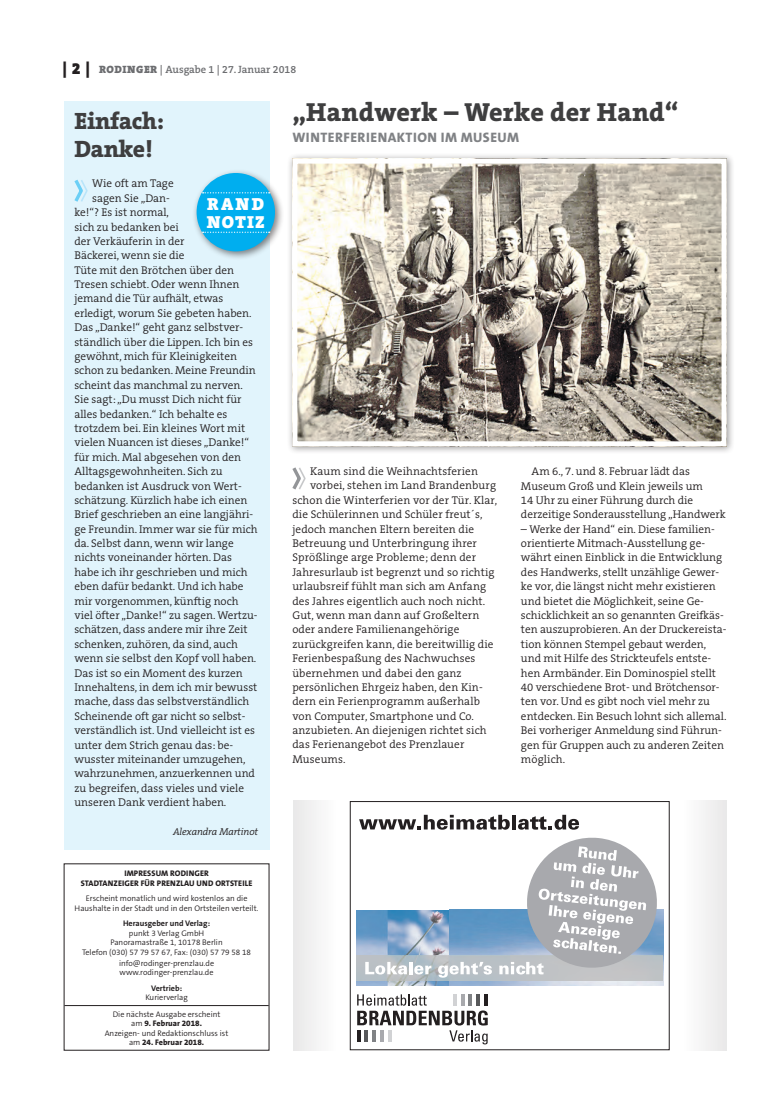
<style>
.page{position:relative;width:762px;height:1117px;background:#fff}
.page>*{position:absolute;margin:0;border:0;box-sizing:border-box;transform-origin:0 0}
.t1{font:800 26.25px "The Serif B W8";letter-spacing:.01em;color:#3e3e3f}
.t2{font:800 23.75px/27.5px "The Serif B W8";letter-spacing:-.01em;color:#3e3e3f}
.t3{font:900 17.5px/17.5px "The Serif B W9";letter-spacing:.065em;color:#fff}
.t4{font:800 13.75px "The Sans B W8";letter-spacing:.035em;color:#808285}
.t5{font:300 11.25px/14.4px "The Serif B W4";color:#231f20}
.t6{font:600 10.62px "The Serif B W6";color:#6c6d70}
.t7{font:italic 300 10px "The Serif B W4";letter-spacing:-.01em;color:#231f20}
.t8{font:300 8.12px/9.4px "The Sans B W4";color:#231f20;text-align:center}
.t9{font:800 8.12px/9.4px "The Sans B W8";letter-spacing:.015em;color:#231f20;text-align:center}
.t10{font:700 8.12px "The Sans B W7";color:#231f20}
.s1{font-family:"The Serif B W9";font-weight:900;font-size:16.25px;color:#231f20}
.s2{font-family:"The Serif B W9";font-weight:900}
.s3{font-family:"The Sans B W4";font-weight:300}
</style>
<div class="page">
<div style="left:64px;top:101px;width:205px;height:747px;background:#e1f4fc"></div>
<div style="left:192px;top:168px;width:92px;height:92px;background:#231f20;opacity:.55"></div>
<div style="left:197px;top:173px;width:78px;height:78px;background:#00aeef;border-radius:50%"></div>
<svg style="left:203px;top:192px;width:67px;height:1px"></svg>
<svg style="left:203px;top:231px;width:67px;height:2px"></svg>
<svg style="left:74px;top:179px;width:14px;height:23px"></svg>
<hr style="left:64px;top:1004px;width:205px;height:1px;background:#231f20">
<div style="left:287px;top:153px;width:447px;height:301px;background:#231f20;opacity:.45"></div>
<img style="left:298px;top:164px;width:422px;height:276px">
<div style="left:292px;top:158px;width:434px;height:288px;border:5px solid #fff"></div>
<svg style="left:292px;top:467px;width:14px;height:23px"></svg>
<div style="left:293px;top:800px;width:43px;height:250px;background:#f3f3f3"></div>
<div style="left:683px;top:800px;width:43px;height:250px;background:#f4f4f4"></div>
<div style="left:350px;top:801px;width:319px;height:248px;border:1px solid #231f20"></div>
<img style="left:357px;top:910px;width:93px;height:75px">
<img style="left:450px;top:909px;width:213px;height:76px">
<img style="left:357px;top:955px;width:306px;height:25px">
<svg style="left:359px;top:814px;width:301px;height:163px"></svg>
<svg style="left:357px;top:994px;width:131px;height:50px"></svg>
<p class="t6" style="left:63px;top:63px;width:235px"><span class="s1">| 2 |</span> <span class="s2">RODINGER</span> | Ausgabe 1 | 27. Januar 2018</p>
<h2 class="t2" style="left:74px;top:107px;width:91px">Einfach:<br>Danke!</h2>
<p class="t5" style="left:92px;top:176px;width:83px">Wie oft am Tage</p>
<p class="t5" style="left:92px;top:191px;width:79px">sagen Sie „Dan-</p>
<p class="t5" style="left:74px;top:205px;width:96px">ke!“? Es ist normal,</p>
<p class="t5" style="left:74px;top:219px;width:106px">sich zu bedanken bei</p>
<p class="t5" style="left:74px;top:234px;width:112px">der Verkäuferin in der</p>
<p class="t5" style="left:74px;top:248px;width:112px">Bäckerei, wenn sie die</p>
<p class="t5" style="left:74px;top:263px;width:161px">Tüte mit den Brötchen über den</p>
<p class="t5" style="left:74px;top:277px;width:166px">Tresen schiebt. Oder wenn Ihnen</p>
<p class="t5" style="left:74px;top:291px;width:151px">jemand die Tür aufhält, etwas</p>
<p class="t5" style="left:74px;top:306px;width:179px">erledigt, worum Sie gebeten haben.</p>
<p class="t5" style="left:74px;top:320px;width:170px">Das „Danke!“ geht ganz selbstver-</p>
<p class="t5" style="left:74px;top:334px;width:180px">ständlich über die Lippen. Ich bin es</p>
<p class="t5" style="left:74px;top:349px;width:164px">gewöhnt, mich für Kleinigkeiten</p>
<p class="t5" style="left:74px;top:363px;width:183px">schon zu bedanken. Meine Freundin</p>
<p class="t5" style="left:74px;top:378px;width:170px">scheint das manchmal zu nerven.</p>
<p class="t5" style="left:74px;top:392px;width:169px">Sie sagt: „Du musst Dich nicht für</p>
<p class="t5" style="left:74px;top:406px;width:154px">alles bedanken.“ Ich behalte es</p>
<p class="t5" style="left:74px;top:421px;width:172px">trotzdem bei. Ein kleines Wort mit</p>
<p class="t5" style="left:74px;top:435px;width:176px">vielen Nuancen ist dieses „Danke!“</p>
<p class="t5" style="left:74px;top:449px;width:168px">für mich. Mal abgesehen von den</p>
<p class="t5" style="left:74px;top:464px;width:150px">Alltagsgewohnheiten. Sich zu</p>
<p class="t5" style="left:74px;top:478px;width:169px">bedanken ist Ausdruck von Wert-</p>
<p class="t5" style="left:74px;top:493px;width:174px">schätzung. Kürzlich habe ich einen</p>
<p class="t5" style="left:74px;top:507px;width:180px">Brief geschrieben an eine langjähri-</p>
<p class="t5" style="left:74px;top:521px;width:185px">ge Freundin. Immer war sie für mich</p>
<p class="t5" style="left:74px;top:536px;width:161px">da. Selbst dann, wenn wir lange</p>
<p class="t5" style="left:74px;top:550px;width:159px">nichts voneinander hörten. Das</p>
<p class="t5" style="left:74px;top:564px;width:175px">habe ich ihr geschrieben und mich</p>
<p class="t5" style="left:74px;top:579px;width:171px">eben dafür bedankt. Und ich habe</p>
<p class="t5" style="left:74px;top:593px;width:166px">mir vorgenommen, künftig noch</p>
<p class="t5" style="left:74px;top:608px;width:185px">viel öfter „Danke!“ zu sagen. Wertzu-</p>
<p class="t5" style="left:74px;top:622px;width:175px">schätzen, dass andere mir ihre Zeit</p>
<p class="t5" style="left:74px;top:636px;width:165px">schenken, zuhören, da sind, auch</p>
<p class="t5" style="left:74px;top:651px;width:183px">wenn sie selbst den Kopf voll haben.</p>
<p class="t5" style="left:74px;top:665px;width:170px">Das ist so ein Moment des kurzen</p>
<p class="t5" style="left:74px;top:680px;width:184px">Innehaltens, in dem ich mir bewusst</p>
<p class="t5" style="left:74px;top:694px;width:176px">mache, dass das selbstverständlich</p>
<p class="t5" style="left:74px;top:708px;width:173px">Scheinende oft gar nicht so selbst-</p>
<p class="t5" style="left:74px;top:723px;width:182px">verständlich ist. Und vielleicht ist es</p>
<p class="t5" style="left:74px;top:737px;width:160px">unter dem Strich genau das: be-</p>
<p class="t5" style="left:74px;top:751px;width:173px">wusster miteinander umzugehen,</p>
<p class="t5" style="left:74px;top:766px;width:182px">wahrzunehmen, anzuerkennen und</p>
<p class="t5" style="left:74px;top:780px;width:171px">zu begreifen, dass vieles und viele</p>
<p class="t5" style="left:74px;top:795px;width:153px">unseren Dank verdient haben.</p>
<p class="t7" style="left:173px;top:824px;width:87px">Alexandra Martinot</p>
<h1 class="t1" style="left:292px;top:94px;width:388px">„Handwerk – Werke der Hand“</h1>
<p class="t4" style="left:292px;top:128px;width:228px">WINTERFERIENAKTION IM MUSEUM</p>
<h3 class="t3" style="left:207px;top:195px;width:59px">RAND<br>NOTIZ</h3>
<p class="t5" style="left:310px;top:464px;width:169px">Kaum sind die Weihnachtsferien</p>
<p class="t5" style="left:310px;top:478px;width:187px">vorbei, stehen im Land Brandenburg</p>
<p class="t5" style="left:292px;top:493px;width:206px">schon die Winterferien vor der Tür. Klar,</p>
<p class="t5" style="left:292px;top:507px;width:192px">die Schülerinnen und Schüler freut´s,</p>
<p class="t5" style="left:292px;top:521px;width:183px">jedoch manchen Eltern bereiten die</p>
<p class="t5" style="left:292px;top:536px;width:186px">Betreuung und Unterbringung ihrer</p>
<p class="t5" style="left:292px;top:550px;width:185px">Sprößlinge arge Probleme; denn der</p>
<p class="t5" style="left:292px;top:564px;width:204px">Jahresurlaub ist begrenzt und so richtig</p>
<p class="t5" style="left:292px;top:579px;width:195px">urlaubsreif fühlt man sich am Anfang</p>
<p class="t5" style="left:292px;top:593px;width:194px">des Jahres eigentlich auch noch nicht.</p>
<p class="t5" style="left:292px;top:608px;width:188px">Gut, wenn man dann auf Großeltern</p>
<p class="t5" style="left:292px;top:622px;width:168px">oder andere Familienangehörige</p>
<p class="t5" style="left:292px;top:636px;width:203px">zurückgreifen kann, die bereitwillig die</p>
<p class="t5" style="left:292px;top:651px;width:185px">Ferienbespaßung des Nachwuchses</p>
<p class="t5" style="left:292px;top:665px;width:171px">übernehmen und dabei den ganz</p>
<p class="t5" style="left:292px;top:679px;width:192px">persönlichen Ehrgeiz haben, den Kin-</p>
<p class="t5" style="left:292px;top:694px;width:189px">dern ein Ferienprogramm außerhalb</p>
<p class="t5" style="left:292px;top:708px;width:183px">von Computer, Smartphone und Co.</p>
<p class="t5" style="left:292px;top:723px;width:196px">anzubieten. An diejenigen richtet sich</p>
<p class="t5" style="left:292px;top:737px;width:173px">das Ferienangebot des Prenzlauer</p>
<p class="t5" style="left:292px;top:751px;width:55px">Museums.</p>
<p class="t5" style="left:521px;top:464px;width:206px;text-indent:11px">Am 6., 7. und 8. Februar lädt das Museum Groß und Klein jeweils um<br>14 Uhr zu einer Führung durch die derzeitige Sonderausstellung „Handwerk</p>
<p class="t5" style="left:521px;top:521px;width:207px">– Werke der Hand“ ein. Diese familien&shy;orientierte Mitmach-Ausstellung ge&shy;währt einen Einblick in die Entwicklung des Handwerks, stellt unzählige Gewer&shy;ke vor, die längst nicht mehr existieren und bietet die Möglichkeit, seine Ge&shy;schicklichkeit an so genannten Greifkäs&shy;ten auszuprobieren. An der Druckereista&shy;tion können Stempel gebaut werden, und mit Hilfe des Strickteufels entste&shy;hen Armbänder. Ein Dominospiel stellt 40 verschiedene Brot- und Brötchensor&shy;ten vor. Und es gibt noch viel mehr zu entdecken. Ein Besuch lohnt sich allemal.<br>Bei vorheriger Anmeldung sind Führun&shy;gen für Gruppen auch zu anderen Zeiten möglich.</p>
<p class="t9" style="left:81px;top:868px;width:173px">IMPRESSUM RODINGER<br>STADTANZEIGER FÜR PRENZLAU UND ORTSTEILE</p>
<p class="t8" style="left:75px;top:893px;width:185px">Erscheint monatlich und wird kostenlos an die<br>Haushalte in der Stadt und in den Ortsteilen verteilt.</p>
<p class="t10" style="left:123px;top:918px;width:89px">Herausgeber und Verlag:</p>
<p class="t8" style="left:82px;top:928px;width:171px">punkt 3 Verlag GmbH<br>Panoramastraße 1, 10178 Berlin<br>Telefon (030) 57 79 57 67, Fax: (030) 57 79 58 18</p>
<p class="t8" style="left:119px;top:957px;width:97px;text-align:left">info@rodinger-prenzlau.de www.rodinger-prenzlau.de</p>
<p class="t10" style="left:151px;top:982px;width:33px">Vertrieb:</p>
<p class="t8" style="left:113px;top:988px;width:109px;line-height:16.9px">Kurierverlag<br>Die nächste Ausgabe erscheint</p>
<p class="t9" style="left:131px;top:1018px;width:72px"><span class="s3">am</span> 9. Februar 2018.</p>
<p class="t8" style="left:105px;top:1027px;width:125px">Anzeigen- und Redaktionschluss ist</p>
<p class="t9" style="left:129px;top:1037px;width:77px"><span class="s3">am</span> 24. Februar 2018.</p>
</div>
